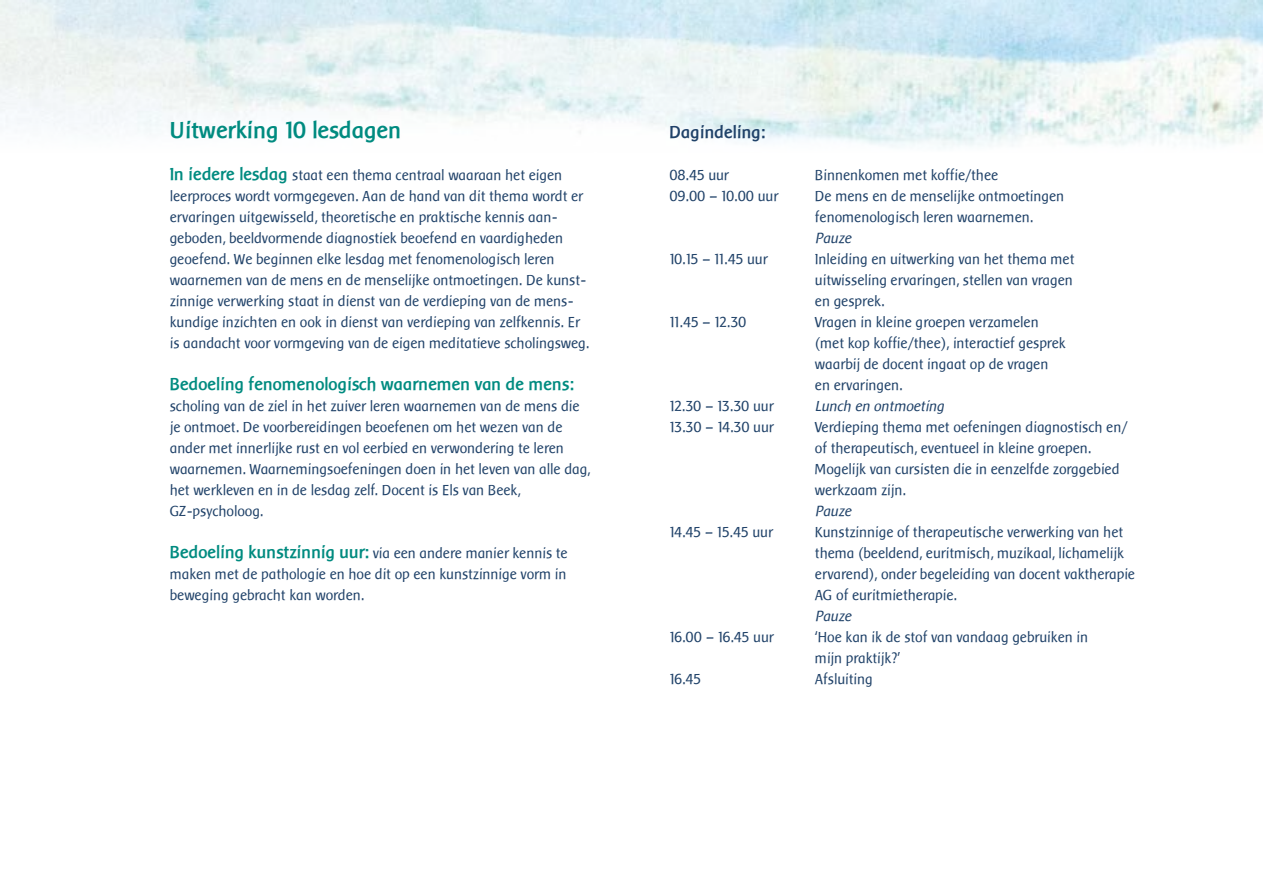
<style>
.page{position:relative;width:1263px;height:893px;background:#fff}
.page>*{position:absolute;margin:0;border:0;box-sizing:border-box;transform-origin:0 0}
.t1{font:700 24px "Baar Sophia";color:#008b80}
.t2{font:700 18px "Baar Sophia";color:#008b80}
.t3{font:700 18px "Baar Sophia";color:#204269}
.t4{font:15px/21px "Baar Sophia";color:#204269}
.t5{font:italic 15px "Baar Sophia";color:#204269}
.t6{font:15px "Baar Sophia";letter-spacing:-.025em;color:#204269}
.t7{font:15px "Baar Sophia";letter-spacing:-.02em;color:#204269}
.s1{font-weight:700;font-size:18px;color:#008b80}
</style>
<div class="page">
<h1 class="t1" style="left:170px;top:119px;width:233px">Uitwerking 10 lesdagen</h1>
<p class="t4" style="left:170px;top:165px;width:421px"><span class="s1">In iedere lesdag</span> staat een thema centraal waaraan het eigen leerproces wordt vormgegeven. Aan de hand van dit thema wordt er ervaringen uitgewisseld, theoretische en praktische kennis aan&shy;geboden, beeldvormende diagnostiek beoefend en vaardigheden geoefend. We beginnen elke lesdag met fenomenologisch leren waarnemen van de mens en de menselijke ontmoetingen. De kunst&shy;zinnige verwerking staat in dienst van de verdieping van de mens&shy;kundige inzichten en ook in dienst van verdieping van zelfkennis. Er is aandacht voor vormgeving van de eigen meditatieve scholingsweg.</p>
<p class="t2" style="left:170px;top:376px;width:405px">Bedoeling fenomenologisch waarnemen van de mens:</p>
<p class="t4" style="left:170px;top:396px;width:422px">scholing van de ziel in het zuiver leren waarnemen van de mens die je ontmoet. De voorbereidingen beoefenen om het wezen van de ander met innerlijke rust en vol eerbied en verwondering te leren waarnemen. Waarnemingsoefeningen doen in het leven van alle dag, het werkleven en in de lesdag zelf. Docent is Els van Beek, GZ-psycholoog.</p>
<p class="t4" style="left:170px;top:543px;width:399px;text-align:justify"><span class="s1">Bedoeling kunstzinnig uur:</span> via een andere manier kennis te maken met de pathologie en hoe dit op een kunstzinnige vorm in beweging gebracht kan worden.</p>
<p class="t3" style="left:670px;top:124px;width:97px">Dagindeling:</p>
<p class="t4" style="left:670px;top:165px;width:61px">08.45 uur</p>
<p class="t4" style="left:815px;top:165px;width:185px">Binnenkomen met koffie/thee</p>
<p class="t4" style="left:670px;top:186px;width:110px">09.00 – 10.00 uur</p>
<p class="t4" style="left:815px;top:186px;width:251px">De mens en de menselijke ontmoetingen fenomenologisch leren waarnemen.</p>
<p class="t5" style="left:815px;top:231px;width:38px">Pauze</p>
<p class="t6" style="left:670px;top:252px;width:100px">10.15 – 11.45 uur</p>
<p class="t4" style="left:815px;top:249px;width:261px;text-align:justify">Inleiding en uitwerking van het thema met uitwisseling ervaringen, stellen van vragen en gesprek.</p>
<p class="t4" style="left:670px;top:312px;width:78px">11.45 – 12.30</p>
<p class="t4" style="left:815px;top:312px;width:252px">Vragen in kleine groepen verzamelen (met kop koffie/thee), interactief gesprek waarbij de docent ingaat op de vragen en ervaringen.</p>
<p class="t4" style="left:670px;top:396px;width:106px">12.30 – 13.30 uur</p>
<p class="t5" style="left:815px;top:399px;width:131px">Lunch en ontmoeting</p>
<p class="t4" style="left:670px;top:417px;width:106px">13.30 – 14.30 uur</p>
<p class="t4" style="left:815px;top:417px;width:314px">Verdieping thema met oefeningen diagnostisch en/ of therapeutisch, eventueel in kleine groepen.<br>Mogelijk van cursisten die in eenzelfde zorggebied werkzaam zijn.</p>
<p class="t5" style="left:815px;top:504px;width:38px">Pauze</p>
<p class="t7" style="left:670px;top:525px;width:105px">14.45 – 15.45 uur</p>
<p class="t4" style="left:815px;top:522px;width:322px">Kunstzinnige of therapeutische verwerking van het thema (beeldend, euritmisch, muzikaal, lichamelijk ervarend), onder begeleiding van docent vaktherapie AG of euritmietherapie.</p>
<p class="t5" style="left:815px;top:609px;width:38px">Pauze</p>
<p class="t4" style="left:670px;top:627px;width:106px">16.00 – 16.45 uur</p>
<p class="t4" style="left:815px;top:627px;width:275px">‘Hoe kan ik de stof van vandaag gebruiken in mijn praktijk?’</p>
<p class="t4" style="left:670px;top:669px;width:33px">16.45</p>
<p class="t4" style="left:815px;top:669px;width:59px">Afsluiting</p>
</div>
